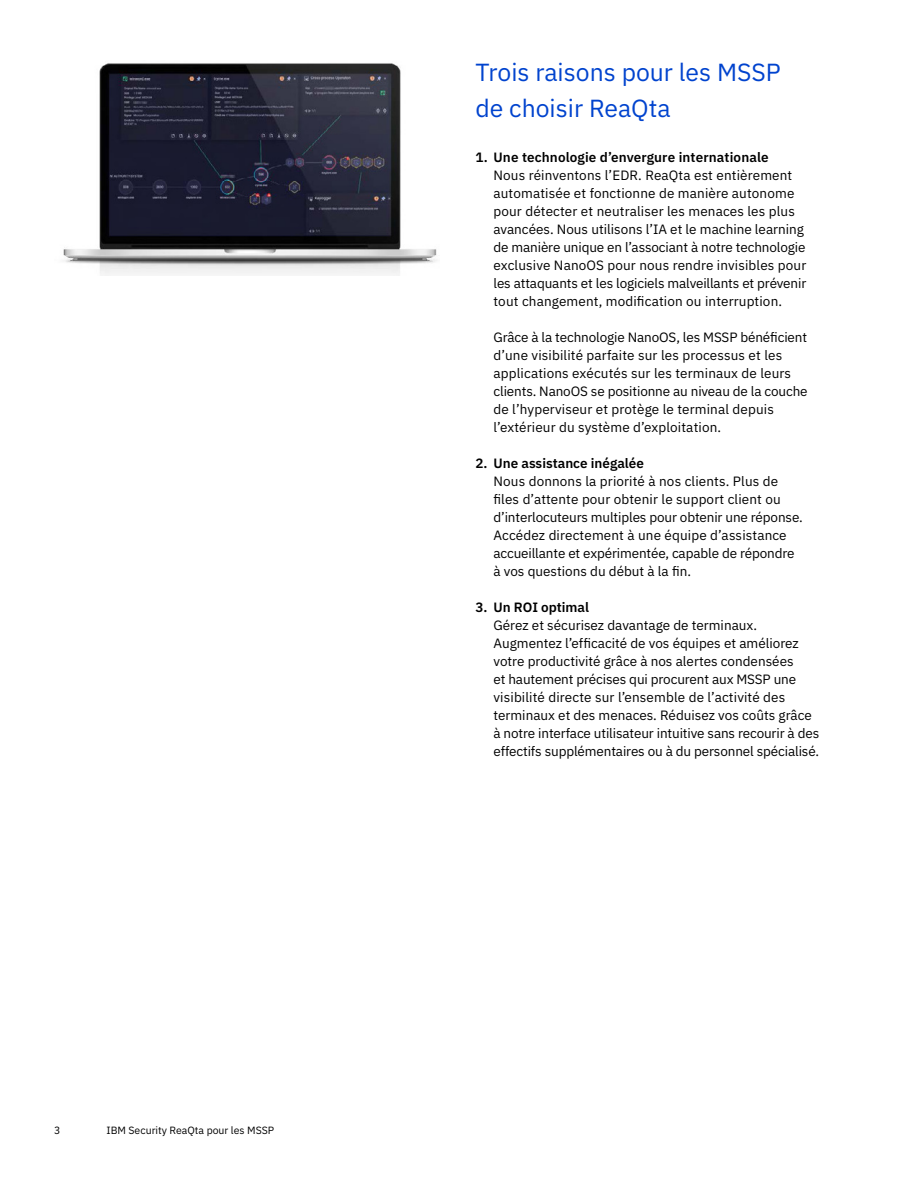
<style>
.page{position:relative;width:918px;height:1188px;background:#fff}
.page>*{position:absolute;margin:0;border:0;box-sizing:border-box;transform-origin:0 0}
.t1{font:24.75px/36px "IBM Plex Sans";color:#0043ce}
.t2{font:13.5px/18px "IBM Plex Sans";color:#000}
.t3{font:600 13.5px "IBM Plex Sans";letter-spacing:.005em;color:#000}
.t4{font:10.5px "IBM Plex Sans";color:#000}
</style>
<div class="page">
<img style="left:63px;top:63px;width:374px;height:213px">
<p class="t4" style="left:54px;top:1122px;width:8px">3</p>
<p class="t4" style="left:106px;top:1122px;width:169px">IBM Security ReaQta pour les MSSP</p>
<h1 class="t1" style="left:476px;top:52px;width:307px">Trois raisons pour les MSSP de choisir ReaQta</h1>
<p class="t3" style="left:476px;top:147px;width:295px">1. Une technologie d’envergure internationale</p>
<p class="t2" style="left:493px;top:165px;width:314px">Nous réinventons l’EDR. ReaQta est entièrement automatisée et fonctionne de manière autonome pour détecter et neutraliser les menaces les plus avancées. Nous utilisons l’IA et le machine learning de manière unique en l’associant à notre technologie exclusive NanoOS pour nous rendre invisibles pour les attaquants et les logiciels malveillants et prévenir tout changement, modification ou interruption.</p>
<p class="t2" style="left:493px;top:327px;width:316px">Grâce à la technologie NanoOS, les MSSP bénéficient d’une visibilité parfaite sur les processus et les applications exécutés sur les terminaux de leurs clients. NanoOS se positionne au niveau de la couche de l’hyperviseur et protège le terminal depuis l’extérieur du système d’exploitation.</p>
<p class="t3" style="left:476px;top:453px;width:170px">2. Une assistance inégalée</p>
<p class="t2" style="left:493px;top:471px;width:311px">Nous donnons la priorité à nos clients. Plus de files d’attente pour obtenir le support client ou d’interlocuteurs multiples pour obtenir une réponse.<br>Accédez directement à une équipe d’assistance accueillante et expérimentée, capable de répondre à vos questions du début à la fin.</p>
<p class="t3" style="left:476px;top:597px;width:115px">3. Un ROI optimal</p>
<p class="t2" style="left:493px;top:615px;width:327px">Gérez et sécurisez davantage de terminaux.<br>Augmentez l’efficacité de vos équipes et améliorez votre productivité grâce à nos alertes condensées<br>et hautement précises qui procurent aux MSSP une visibilité directe sur l’ensemble de l’activité des terminaux et des menaces. Réduisez vos coûts grâce à notre interface utilisateur intuitive sans recourir à des effectifs supplémentaires ou à du personnel spécialisé.</p>
</div>
